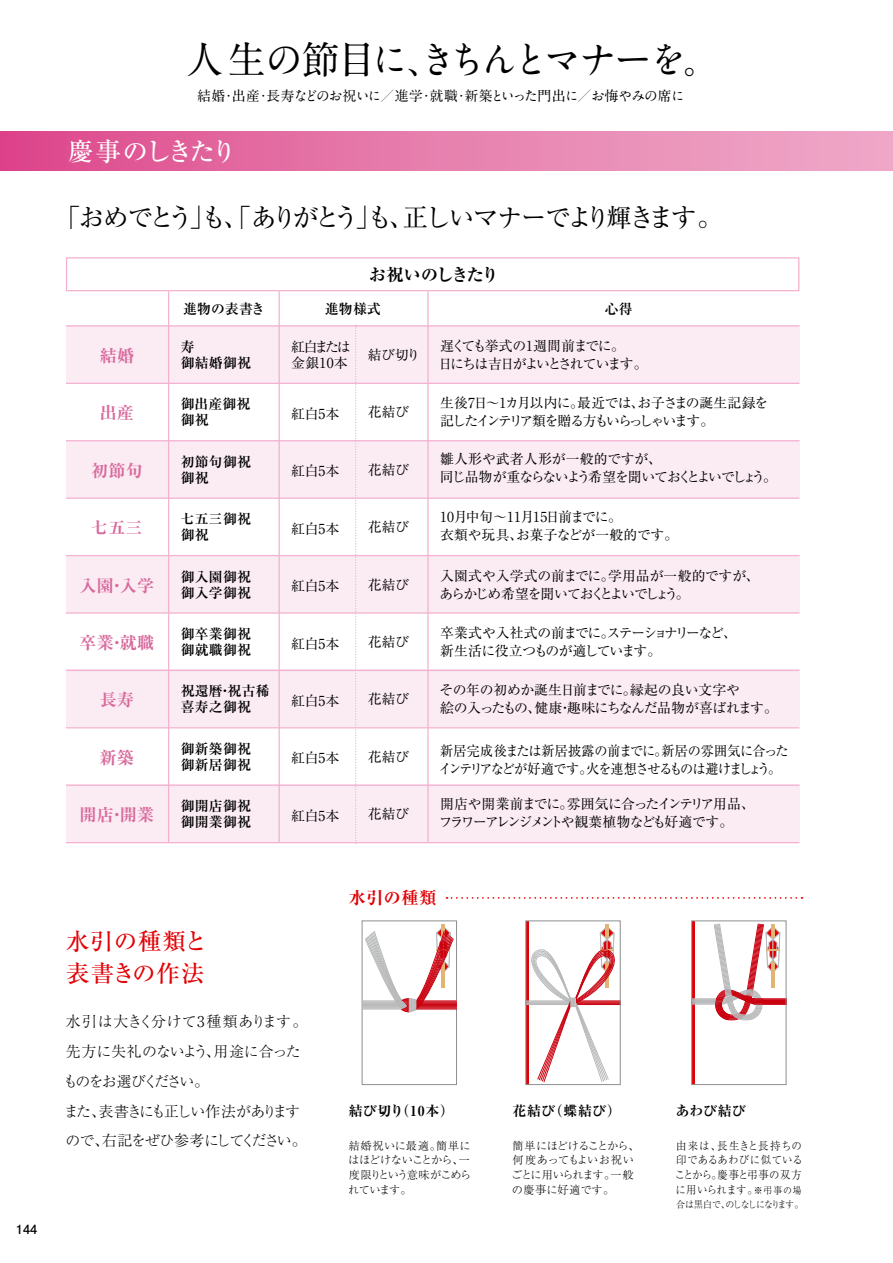
<style>
.page{position:relative;width:893px;height:1263px;background:#fff}
.page>*{position:absolute;margin:0;border:0;box-sizing:border-box;transform-origin:0 0}
.t1{font:700 38.25px "A1 Mincho Std";letter-spacing:-.08em;color:#000}
.t2{font:25.5px "Ryumin Pr 6";letter-spacing:-.125em;color:#000}
.t3{font:500 25.5px "Ryumin Pr 6";letter-spacing:-.115em;color:#fff}
.t4{font:500 23.4px/32px "Ryumin Pr 6";letter-spacing:.03em;color:#e20005}
.t5{font:700 expanded 16.95px "Ryumin Pr 6";letter-spacing:.02em;color:#d8699c}
.t6{font:700 expanded 16.95px "Ryumin Pr 6";letter-spacing:-.09em;color:#000}
.t7{font:700 expanded 16.95px "Ryumin Pr 6";letter-spacing:.045em;color:#e20005}
.t8{font:300 14.85px/29.7px "Ryumin Pr 6";letter-spacing:-.065em;color:#000}
.t9{font:13.8px/18.1px "Ryumin Pr 6";letter-spacing:-.045em;color:#000}
.t10{font:700 13.8px/15.9px "Ryumin Pr 6";letter-spacing:.02em;color:#000}
.t11{font:13.8px/18.1px "Ryumin Pr 6";letter-spacing:-.025em;color:#000}
.t12{font:13.8px/18.1px "Ryumin Pr 6";letter-spacing:-.065em;color:#000;scale:.95 1}
.t13{font:13.8px/18.1px "Ryumin Pr 6";letter-spacing:-.1em;color:#000}
.t14{font:13.8px/18.1px "Ryumin Pr 6";letter-spacing:-.11em;color:#000}
.t15{font:13.8px/18.1px "Ryumin Pr 6";letter-spacing:-.085em;color:#000}
.t16{font:700 13.8px "A1 Mincho Std";letter-spacing:-.055em;color:#000}
.t17{font:13.8px/18.1px "Ryumin Pr 6";letter-spacing:-.12em;color:#000}
.t18{font:700 expanded 13.8px "Ryumin Pr 6";letter-spacing:.02em;color:#000}
.t19{font:700 12.75px "Futo Go B101 Pr 6";color:#000}
.t20{font:300 11.1px/14.9px "Ryumin Pr 6";letter-spacing:-.02em;color:#000;text-align:justify;scale:.93 1}
.t21{font:300 11.1px/14.9px "Ryumin Pr 6";letter-spacing:-.02em;color:#000}
.t22{font:300 11.1px/14.9px "Ryumin Pr 6";letter-spacing:-.045em;color:#000}
.t23{font:300 9.6px "Ryumin Pr 6";letter-spacing:-.09em;color:#000;scale:.93 1}
.s1{font-size:9.6px}
</style>
<div class="page">
<div style="left:66px;top:325px;width:733px;height:58px;background:#fbebf3"></div>
<div style="left:66px;top:440px;width:733px;height:57px;background:#fbebf3"></div>
<div style="left:66px;top:555px;width:733px;height:57px;background:#fbebf3"></div>
<div style="left:66px;top:670px;width:733px;height:57px;background:#fbebf3"></div>
<div style="left:66px;top:784px;width:733px;height:58px;background:#fbebf3"></div>
<div style="left:0;top:132px;width:893px;height:38px;background:linear-gradient(to right,#dd4b8d,#f0aecb)"></div>
<hr style="left:427px;top:291px;width:2px;height:551px;background:#f3b2d0">
<svg style="left:355px;top:327px;width:2px;height:515px"></svg>
<hr style="left:279px;top:291px;width:1px;height:551px;background:#f3b2d0">
<hr style="left:168px;top:291px;width:1px;height:551px;background:#f3b2d0">
<hr style="left:66px;top:325px;width:733px;height:2px;background:#f3b2d0">
<hr style="left:66px;top:383px;width:733px;height:1px;background:#f3b2d0">
<hr style="left:66px;top:440px;width:733px;height:1px;background:#f3b2d0">
<hr style="left:66px;top:497px;width:733px;height:2px;background:#f3b2d0">
<hr style="left:66px;top:555px;width:733px;height:1px;background:#f3b2d0">
<hr style="left:66px;top:612px;width:733px;height:2px;background:#f3b2d0">
<hr style="left:66px;top:670px;width:733px;height:1px;background:#f3b2d0">
<hr style="left:66px;top:727px;width:733px;height:1px;background:#f3b2d0">
<hr style="left:66px;top:784px;width:733px;height:2px;background:#f3b2d0">
<hr style="left:66px;top:842px;width:733px;height:1px;background:#f3b2d0">
<svg style="left:446px;top:897px;width:356px;height:2px"></svg>
<div style="left:66px;top:257px;width:733px;height:34px;border:1px solid #f3b2d0"></div>
<hr style="left:442px;top:924px;width:3px;height:64px;background:#e3b474">
<div style="left:362px;top:921px;width:95px;height:164px;border:1px solid #8d8f90"></div>
<svg style="left:362px;top:925px;width:94px;height:87px"></svg>
<hr style="left:526px;top:921px;width:3px;height:163px;background:#e20005">
<hr style="left:606px;top:924px;width:3px;height:64px;background:#e3b474">
<svg style="left:528px;top:925px;width:90px;height:158px"></svg>
<hr style="left:691px;top:921px;width:3px;height:163px;background:#e20005">
<svg style="left:693px;top:923px;width:91px;height:98px"></svg>
<div style="left:691px;top:921px;width:95px;height:164px;border:1px solid #8d8f90"></div>
<p class="t19" style="left:16px;top:1219px;width:23px">144</p>
<h1 class="t1" style="left:185px;top:29px;width:537px">人生の節目に、きちんとマナーを。</h1>
<p class="t16" style="left:197px;top:85px;width:489px">結婚・出産・長寿などのお祝いに／進学・就職・新築といった門出に／お悔やみの席に</p>
<h2 class="t3" style="left:68px;top:131px;width:170px">慶事のしきたり</h2>
<h2 class="t2" style="left:55px;top:197px;width:670px">「おめでとう」も、「ありがとう」も、正しいマナーでより輝きます。</h2>
<p class="t6" style="left:369px;top:261px;width:131px">お祝いのしきたり</p>
<p class="t10" style="left:183px;top:300px;width:83px">進物の表書き</p>
<p class="t10" style="left:325px;top:300px;width:58px">進物様式</p>
<p class="t10" style="left:605px;top:300px;width:29px">心得</p>
<p class="t5" style="left:100px;top:342px;width:36px">結婚</p>
<p class="t5" style="left:100px;top:400px;width:36px">出産</p>
<p class="t5" style="left:91px;top:457px;width:53px">初節句</p>
<p class="t5" style="left:91px;top:514px;width:53px">七五三</p>
<p class="t5" style="left:80px;top:572px;width:76px">入園・入学</p>
<p class="t5" style="left:80px;top:629px;width:76px">卒業・就職</p>
<p class="t5" style="left:100px;top:687px;width:36px">長寿</p>
<p class="t5" style="left:100px;top:744px;width:36px">新築</p>
<p class="t5" style="left:80px;top:801px;width:76px">開店・開業</p>
<p class="t10" style="left:181px;top:338px;width:72px">寿<br>御結婚御祝</p>
<p class="t10" style="left:181px;top:396px;width:71px">御出産御祝御祝</p>
<p class="t10" style="left:181px;top:453px;width:72px">初節句御祝御祝</p>
<p class="t10" style="left:181px;top:510px;width:72px">七五三御祝御祝</p>
<p class="t10" style="left:181px;top:568px;width:72px">御入園御祝御入学御祝</p>
<p class="t10" style="left:181px;top:625px;width:72px">御卒業御祝御就職御祝</p>
<p class="t10" style="left:181px;top:683px;width:90px">祝還暦・祝古稀喜寿之御祝</p>
<p class="t10" style="left:181px;top:740px;width:72px">御新築御祝御新居御祝</p>
<p class="t10" style="left:181px;top:797px;width:72px">御開店御祝御開業御祝</p>
<p class="t9" style="left:291px;top:338px;width:61px;line-height:15.9px">紅白または金銀10本</p>
<p class="t9" style="left:291px;top:404px;width:50px">紅白5本</p>
<p class="t9" style="left:368px;top:345px;width:54px">結び切り</p>
<p class="t9" style="left:368px;top:402px;width:43px">花結び</p>
<p class="t9" style="left:291px;top:461px;width:50px">紅白5本</p>
<p class="t9" style="left:368px;top:460px;width:43px">花結び</p>
<p class="t9" style="left:291px;top:519px;width:50px">紅白5本</p>
<p class="t9" style="left:368px;top:517px;width:43px">花結び</p>
<p class="t9" style="left:291px;top:576px;width:50px">紅白5本</p>
<p class="t9" style="left:368px;top:575px;width:43px">花結び</p>
<p class="t9" style="left:291px;top:634px;width:50px">紅白5本</p>
<p class="t9" style="left:368px;top:632px;width:43px">花結び</p>
<p class="t9" style="left:291px;top:691px;width:50px">紅白5本</p>
<p class="t9" style="left:368px;top:689px;width:43px">花結び</p>
<p class="t9" style="left:291px;top:748px;width:50px">紅白5本</p>
<p class="t9" style="left:368px;top:747px;width:43px">花結び</p>
<p class="t9" style="left:291px;top:806px;width:50px">紅白5本</p>
<p class="t9" style="left:368px;top:804px;width:43px">花結び</p>
<p class="t17" style="left:438px;top:336px;width:211px">遅くても挙式の1週間前までに。<br>日にちは吉日がよいとされています。</p>
<p class="t13" style="left:440px;top:393px;width:330px">生後7日〜1カ月以内に。最近では、お子さまの誕生記録を記したインテリア類を贈る方もいらっしゃいます。</p>
<p class="t9" style="left:440px;top:449px;width:338px">雛人形や武者人形が一般的ですが、<br>同じ品物が重ならないよう希望を聞いておくとよいでしょう。</p>
<p class="t11" style="left:440px;top:507px;width:240px">10月中旬〜11月15日前までに。<br>衣類や玩具、お菓子などが一般的です。</p>
<p class="t9" style="left:439px;top:566px;width:322px">入園式や入学式の前までに。学用品が一般的ですが、あらかじめ希望を聞いておくとよいでしょう。</p>
<p class="t15" style="left:440px;top:623px;width:298px">卒業式や入社式の前までに。ステーショナリーなど、新生活に役立つものが適しています。</p>
<p class="t11" style="left:440px;top:680px;width:340px">その年の初めか誕生日前までに。縁起の良い文字や<br>絵の入ったもの、健康・趣味にちなんだ品物が喜ばれます。</p>
<p class="t12" style="left:439px;top:740px;width:370px">新居完成後または新居披露の前までに。新居の雰囲気に合ったインテリアなどが好適です。火を連想させるものは避けましょう。</p>
<p class="t14" style="left:439px;top:794px;width:318px">開店や開業前までに。雰囲気に合ったインテリア用品、フラワーアレンジメントや観葉植物なども好適です。</p>
<p class="t7" style="left:349px;top:884px;width:89px">水引の種類</p>
<h3 class="t4" style="left:66px;top:924px;width:143px">水引の種類と表書きの作法</h3>
<p class="t8" style="left:63px;top:1006px;width:245px">水引は大きく分けて3種類あります。先方に失礼のないよう、用途に合ったものをお選びください。<br>また、表書きにも正しい作法がありますので、右記をぜひ参考にしてください。</p>
<p class="t18" style="left:349px;top:1100px;width:107px">結び切り（10本）</p>
<p class="t22" style="left:348px;top:1137px;width:125px">結婚祝いに最適。簡単にはほどけないことから、一度限りという意味がこめられています。</p>
<p class="t18" style="left:512px;top:1100px;width:110px">花結び（蝶結び）</p>
<p class="t18" style="left:676px;top:1100px;width:71px">あわび結び</p>
<p class="t21" style="left:511px;top:1137px;width:130px">簡単にほどけることから、何度あってもよいお祝いごとに用いられます。一般の慶事に好適です。</p>
<p class="t20" style="left:675px;top:1137px;width:139px">由来は、長生きと長持ちの印であるあわびに似ていることから。慶事と弔事の双方に用いられます。<span class="s1">※弔事の場</span></p>
<p class="t23" style="left:676px;top:1196px;width:138px">合は黒白で、のしなしになります。</p>
</div>
